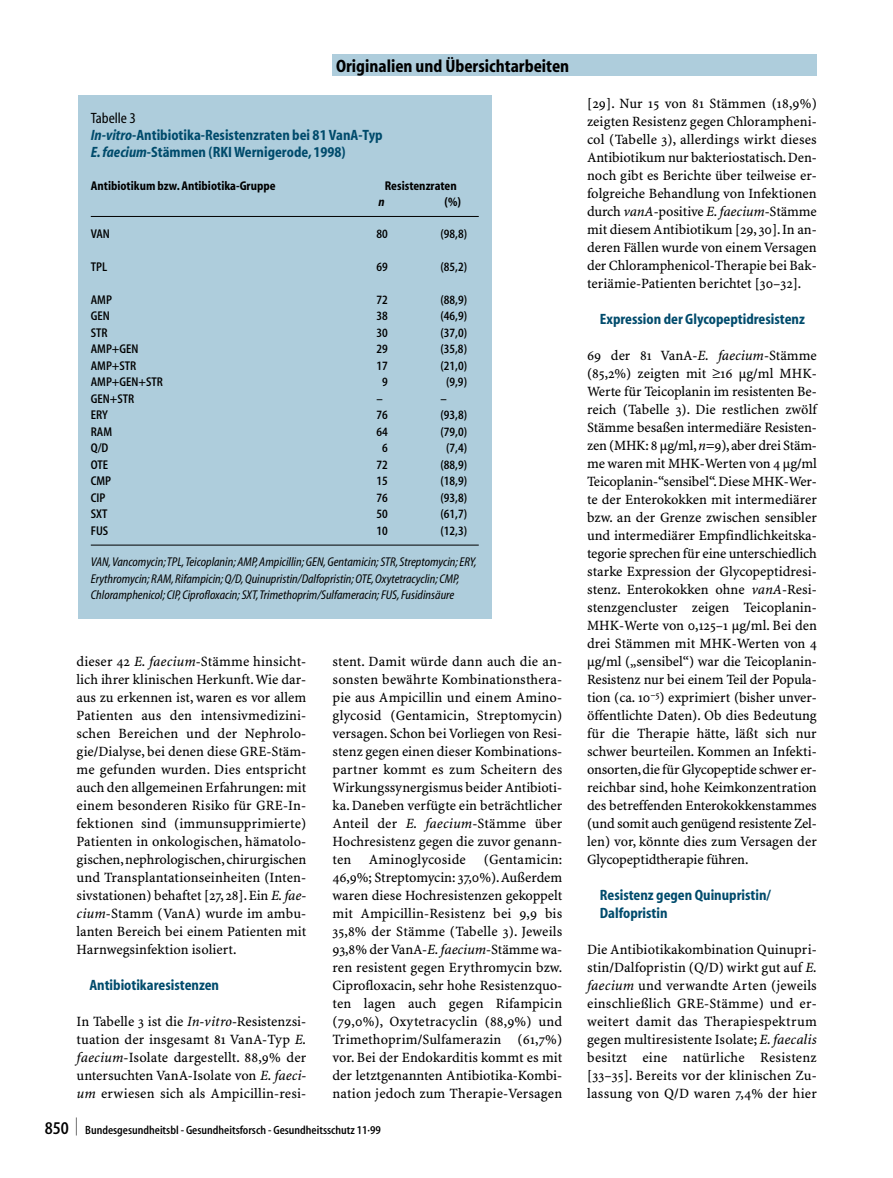
<style>
.page{position:relative;width:893px;height:1178px;background:#fff}
.page>*{position:absolute;margin:0;border:0;box-sizing:border-box;transform-origin:0 0}
.t1{font:18px "Myriad MM 700 400";color:#000}
.t2{font:18px "Myriad MM 530 400";color:#000}
.t3{font:15px/18px "Myriad MM 700 400";color:#004b6c}
.t4{font:15px "Myriad MM 400 400";color:#000}
.t5{font:14.25px/18px "S Minion Plus";color:#000;text-align:justify}
.t6{font:12.75px/16.5px "Myriad MM It 400 400";color:#000}
.t7{font:12.75px "Myriad MM 530 400";color:#000}
.t8{font:12.75px "Myriad MM 700 400";color:#000}
.t9{font:12.75px "Myriad MM It 700 400";color:#000}
.t10{font:12px "Myriad MM 530 400";color:#000}
.s1{font-family:"Myriad MM It 700 400"}
.s2{font-style:italic}
</style>
<div class="page">
<div style="left:332px;top:54px;width:484px;height:22px;background:#aecddc"></div>
<div style="left:78px;top:95px;width:413px;height:523px;background:#aecddc"></div>
<hr style="left:91px;top:216px;width:387px;height:1px;background:#000">
<hr style="left:91px;top:544px;width:387px;height:1px;background:#000">
<p class="t1" style="left:336px;top:59px;width:235px">Originalien und Übersichtarbeiten</p>
<p class="t4" style="left:91px;top:109px;width:47px">Tabelle 3</p>
<p class="t3" style="left:91px;top:127px;width:293px;line-height:17px"><span class="s1">In-vitro</span>-Antibiotika-Resistenzraten bei 81 VanA-Typ<br><span class="s1">E. faecium</span>-Stämmen (RKI Wernigerode, 1998)</p>
<p class="t8" style="left:91px;top:180px;width:186px">Antibiotikum bzw. Antibiotika-Gruppe</p>
<p class="t8" style="left:385px;top:180px;width:73px">Resistenzraten</p>
<p class="t9" style="left:378px;top:197px;width:8px">n</p>
<p class="t8" style="left:444px;top:197px;width:18px">(%)</p>
<p class="t7" style="left:91px;top:228px;width:21px">VAN</p>
<p class="t7" style="left:376px;top:228px;width:13px">80</p>
<p class="t7" style="left:440px;top:228px;width:28px">(98,8)</p>
<p class="t7" style="left:91px;top:261px;width:18px">TPL</p>
<p class="t7" style="left:376px;top:261px;width:13px">69</p>
<p class="t7" style="left:440px;top:261px;width:28px">(85,2)</p>
<p class="t7" style="left:91px;top:294px;width:23px">AMP</p>
<p class="t7" style="left:376px;top:294px;width:13px">72</p>
<p class="t7" style="left:440px;top:294px;width:28px">(88,9)</p>
<p class="t7" style="left:91px;top:311px;width:20px">GEN</p>
<p class="t7" style="left:376px;top:311px;width:13px">38</p>
<p class="t7" style="left:440px;top:311px;width:28px">(46,9)</p>
<p class="t7" style="left:91px;top:327px;width:18px">STR</p>
<p class="t7" style="left:376px;top:327px;width:13px">30</p>
<p class="t7" style="left:440px;top:327px;width:28px">(37,0)</p>
<p class="t7" style="left:91px;top:344px;width:49px">AMP+GEN</p>
<p class="t7" style="left:376px;top:344px;width:13px">29</p>
<p class="t7" style="left:440px;top:344px;width:28px">(35,8)</p>
<p class="t7" style="left:91px;top:360px;width:47px">AMP+STR</p>
<p class="t7" style="left:376px;top:360px;width:13px">17</p>
<p class="t7" style="left:440px;top:360px;width:28px">(21,0)</p>
<p class="t7" style="left:91px;top:377px;width:74px">AMP+GEN+STR</p>
<p class="t7" style="left:382px;top:377px;width:7px">9</p>
<p class="t7" style="left:446px;top:377px;width:22px">(9,9)</p>
<p class="t7" style="left:91px;top:393px;width:45px">GEN+STR</p>
<p class="t7" style="left:376px;top:393px;width:8px">–</p>
<p class="t7" style="left:440px;top:393px;width:8px">–</p>
<p class="t7" style="left:91px;top:410px;width:19px">ERY</p>
<p class="t7" style="left:376px;top:410px;width:13px">76</p>
<p class="t7" style="left:440px;top:410px;width:28px">(93,8)</p>
<p class="t7" style="left:91px;top:426px;width:23px">RAM</p>
<p class="t7" style="left:376px;top:426px;width:13px">64</p>
<p class="t7" style="left:440px;top:426px;width:28px">(79,0)</p>
<p class="t7" style="left:91px;top:443px;width:19px">Q/D</p>
<p class="t7" style="left:382px;top:443px;width:7px">6</p>
<p class="t7" style="left:446px;top:443px;width:22px">(7,4)</p>
<p class="t7" style="left:91px;top:459px;width:19px">OTE</p>
<p class="t7" style="left:376px;top:459px;width:13px">72</p>
<p class="t7" style="left:440px;top:459px;width:28px">(88,9)</p>
<p class="t7" style="left:91px;top:476px;width:22px">CMP</p>
<p class="t7" style="left:376px;top:476px;width:13px">15</p>
<p class="t7" style="left:440px;top:476px;width:28px">(18,9)</p>
<p class="t7" style="left:91px;top:492px;width:16px">CIP</p>
<p class="t7" style="left:376px;top:492px;width:13px">76</p>
<p class="t7" style="left:440px;top:492px;width:28px">(93,8)</p>
<p class="t7" style="left:91px;top:509px;width:18px">SXT</p>
<p class="t7" style="left:376px;top:509px;width:13px">50</p>
<p class="t7" style="left:440px;top:509px;width:28px">(61,7)</p>
<p class="t7" style="left:91px;top:525px;width:19px">FUS</p>
<p class="t7" style="left:376px;top:525px;width:13px">10</p>
<p class="t7" style="left:440px;top:525px;width:28px">(12,3)</p>
<p class="t6" style="left:91px;top:553px;width:387px">VAN,Vancomycin;TPL,Teicoplanin; AMP,Ampicillin; GEN,Gentamicin; STR,Streptomycin; ERY,<br>Erythromycin; RAM,Rifampicin; Q/D,Quinupristin/Dalfopristin; OTE,Oxytetracyclin; CMP,<br>Chloramphenicol; CIP,Ciprofloxacin; SXT,Trimethoprim/Sulfameracin; FUS,Fusidinsäure</p>
<p class="t5" style="left:77px;top:653px;width:231px">dieser 42 <span class="s2">E. faecium</span>-Stämme hinsicht&shy;lich ihrer klinischen Herkunft. Wie dar&shy;aus zu erkennen ist, waren es vor allem Patienten aus den intensivmedizini&shy;schen Bereichen und der Nephrolo&shy;gie/Dialyse, bei denen diese GRE-Stäm&shy;me gefunden wurden. Dies entspricht auch den allgemeinen Erfahrungen: mit einem besonderen Risiko für GRE-In&shy;fektionen sind (immunsupprimierte)<br>Patienten in onkologischen, hämatolo&shy;gischen,nephrologischen,chirurgischen und Transplantationseinheiten (Inten&shy;sivstationen) behaftet [27, 28]. Ein <span class="s2">E. fae&shy;cium</span>-Stamm (VanA) wurde im ambu&shy;lanten Bereich bei einem Patienten mit Harnwegsinfektion isoliert.</p>
<p class="t3" style="left:89px;top:977px;width:131px">Antibiotikaresistenzen</p>
<p class="t5" style="left:77px;top:1013px;width:231px">In Tabelle 3 ist die <span class="s2">In-vitro-</span>Resistenzsi&shy;tuation der insgesamt 81 VanA-Typ <span class="s2">E. faecium</span>-Isolate dargestellt. 88,9% der untersuchten VanA-Isolate von <span class="s2">E. faeci&shy;um</span> erwiesen sich als Ampicillin-resi-</p>
<p class="t5" style="left:332px;top:653px;width:231px">stent. Damit würde dann auch die an&shy;sonsten bewährte Kombinationsthera&shy;pie aus Ampicillin und einem Amino&shy;glycosid (Gentamicin, Streptomycin) versagen. Schon bei Vorliegen von Resi&shy;stenz gegen einen dieser Kombinations&shy;partner kommt es zum Scheitern des Wirkungssynergismus beider Antibioti&shy;ka. Daneben verfügte ein beträchtlicher Anteil der <span class="s2">E. faecium</span>-Stämme über Hochresistenz gegen die zuvor genann&shy;ten Aminoglycoside</p>
<p class="t5" style="left:332px;top:851px;width:231px;text-indent:151px">(Gentamicin:<br>46,9%; Streptomycin: 37,0%).Außerdem waren diese Hochresistenzen gekoppelt mit Ampicillin-Resistenz bei 9,9 bis 35,8% der Stämme (Tabelle 3). Jeweils 93,8% der VanA-<span class="s2">E. faecium</span>-Stämme wa&shy;ren resistent gegen Erythromycin bzw.<br>Ciprofloxacin, sehr hohe Resistenzquo&shy;ten lagen auch gegen Rifampicin (79,0%), Oxytetracyclin (88,9%) und Trimethoprim/Sulfamerazin (61,7%) vor. Bei der Endokarditis kommt es mit der letztgenannten Antibiotika-Kombi&shy;nation jedoch zum Therapie-Versagen</p>
<p class="t10" style="left:76px;top:1125px;width:307px"><sup>|</sup> Bundesgesundheitsbl - Gesundheitsforsch - Gesundheitsschutz 11·99</p>
<p class="t2" style="left:45px;top:1121px;width:26px">850</p>
<p class="t5" style="left:587px;top:95px;width:231px">[29]. Nur 15 von 81 Stämmen (18,9%) zeigten Resistenz gegen Chlorampheni&shy;col (Tabelle 3), allerdings wirkt dieses Antibiotikum nur bakteriostatisch.Den&shy;noch gibt es Berichte über teilweise er&shy;folgreiche Behandlung von Infektionen durch <span class="s2">vanA</span>-positive <span class="s2">E. faecium</span>-Stämme mit diesem Antibiotikum [29, 30]. In an&shy;deren Fällen wurde von einem Versagen der Chloramphenicol-Therapie bei Bak&shy;teriämie-Patienten berichtet [30–32].</p>
<p class="t3" style="left:600px;top:311px;width:206px">Expression der Glycopeptidresistenz</p>
<p class="t5" style="left:587px;top:347px;width:231px">69 der 81 VanA-<span class="s2">E. faecium</span>-Stämme (85,2%) zeigten mit ≥16 µg/ml MHK-Werte für Teicoplanin im resistenten Be&shy;reich (Tabelle 3). Die restlichen zwölf Stämme besaßen intermediäre Resisten&shy;zen (MHK: 8 µg/ml,<span class="s2">n</span>=9),aber drei Stäm&shy;me waren mit MHK-Werten von 4 µg/ml Teicoplanin-“sensibel“.Diese MHK-Wer&shy;te der Enterokokken mit intermediärer bzw. an der Grenze zwischen sensibler und intermediärer Empfindlichkeitska&shy;tegorie sprechen für eine unterschiedlich starke Expression der Glycopeptidresi&shy;stenz. Enterokokken ohne <span class="s2">vanA</span>-Resi&shy;stenzgencluster zeigen Teicoplanin-MHK-Werte von 0,125–1 µg/ml. Bei den drei Stämmen mit MHK-Werten von 4 µg/ml („sensibel“) war die Teicoplanin-Resistenz nur bei einem Teil der Popula&shy;tion (ca. 10<sup>–5</sup>) exprimiert (bisher unver&shy;öffentlichte Daten). Ob dies Bedeutung für die Therapie hätte, läßt sich nur schwer beurteilen. Kommen an Infekti&shy;onsorten,die für Glycopeptide schwer er&shy;reichbar sind, hohe Keimkonzentration des betreffenden Enterokokkenstammes (und somit auch genügend resistente Zel&shy;len) vor, könnte dies zum Versagen der Glycopeptidtherapie führen.</p>
<p class="t3" style="left:600px;top:887px;width:173px">Resistenz gegen Quinupristin/<br>Dalfopristin</p>
<p class="t5" style="left:587px;top:941px;width:231px">Die Antibiotikakombination Quinupri&shy;stin/Dalfopristin (Q/D) wirkt gut auf <span class="s2">E. faecium</span> und verwandte Arten (jeweils einschließlich GRE-Stämme) und er&shy;weitert damit das Therapiespektrum gegen multiresistente Isolate; <span class="s2">E. faecalis </span>besitzt eine natürliche Resistenz [33–35]. Bereits vor der klinischen Zu&shy;lassung von Q/D waren 7,4% der hier</p>
</div>
